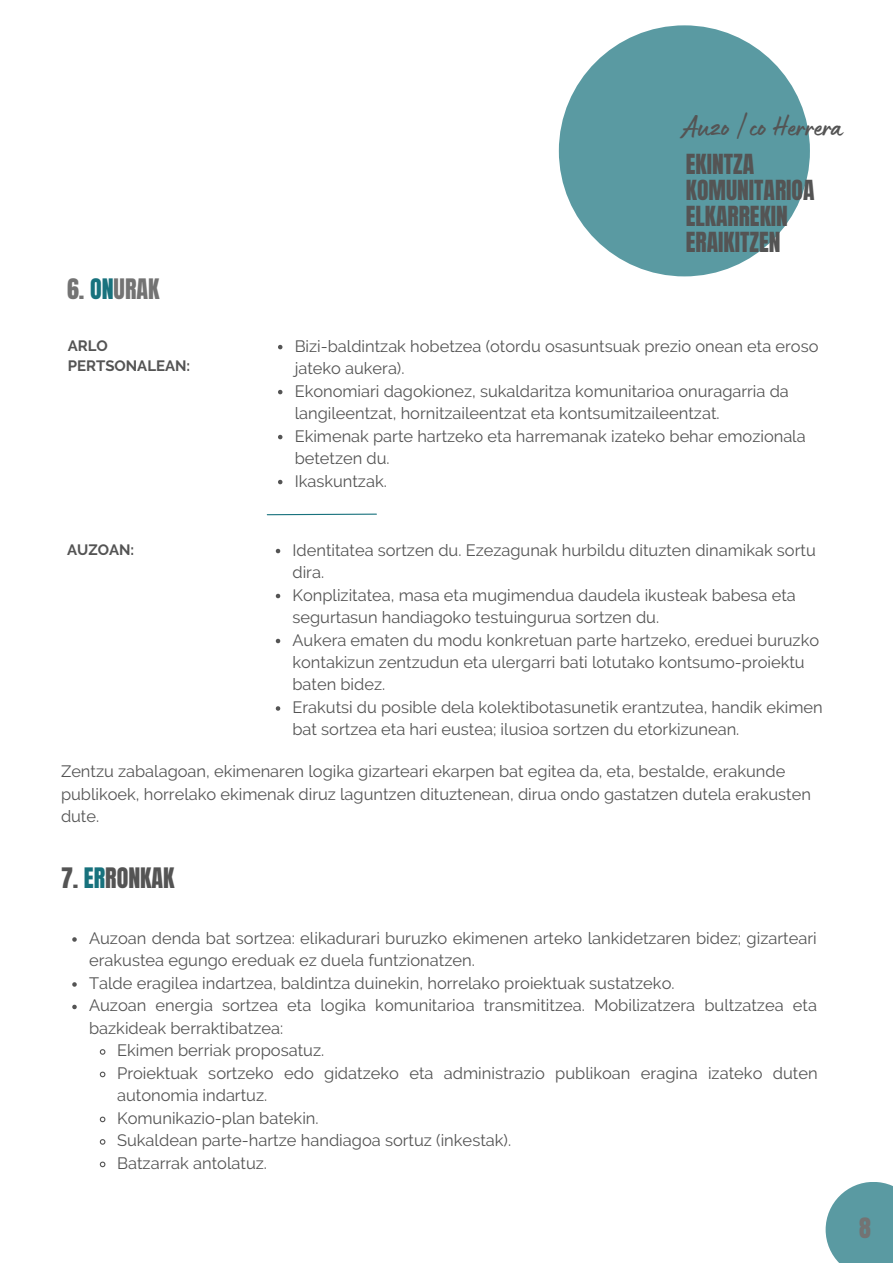
<style>
.page{position:relative;width:893px;height:1264px;background:#fff}
.page>*{position:absolute;margin:0;border:0;box-sizing:border-box;transform-origin:0 0}
.t1{font:30px "Lumios Marker";color:#545454}
.t2{font:24px "Anton";color:#545454}
.t3{font:24px "Anton";color:#737373}
.t4{font:23.55px "Anton";color:#545454}
.t5{font:16.5px/22.5px "Raleway";color:#545454}
.t6{font:700 15px/20.2px "Raleway";color:#545454}
.s1{color:#18727d}
</style>
<div class="page">
<div style="left:559px;top:25px;width:250px;height:251px;background:#5a9aa2;border-radius:50%"></div>
<svg style="left:825px;top:1182px;width:67px;height:80px;background:#6fa6ad"></svg>
<svg style="left:72px;top:937px;width:5px;height:4px"></svg>
<svg style="left:72px;top:982px;width:5px;height:4px"></svg>
<svg style="left:72px;top:1004px;width:5px;height:5px"></svg>
<svg style="left:99px;top:1049px;width:7px;height:6px"></svg>
<svg style="left:99px;top:1071px;width:7px;height:7px"></svg>
<svg style="left:99px;top:1116px;width:7px;height:7px"></svg>
<svg style="left:99px;top:1139px;width:7px;height:6px"></svg>
<svg style="left:99px;top:1161px;width:7px;height:6px"></svg>
<svg style="left:278px;top:345px;width:4px;height:4px"></svg>
<svg style="left:278px;top:390px;width:4px;height:4px"></svg>
<svg style="left:278px;top:435px;width:4px;height:4px"></svg>
<svg style="left:278px;top:480px;width:4px;height:4px"></svg>
<svg style="left:276px;top:549px;width:4px;height:4px"></svg>
<svg style="left:276px;top:593px;width:4px;height:5px"></svg>
<svg style="left:276px;top:638px;width:4px;height:5px"></svg>
<svg style="left:276px;top:706px;width:4px;height:4px"></svg>
<svg style="left:266px;top:513px;width:111px;height:3px"></svg>
<p class="t1" style="left:684px;top:117px;width:159px">Auzo | co Herrera</p>
<p class="t3" style="left:67px;top:272px;width:94px">6. <span class="s1">ON</span>URAK</p>
<p class="t4" style="left:686px;top:147px;width:70px">EKINTZA</p>
<p class="t4" style="left:686px;top:173px;width:130px">KOMUNITARIOA</p>
<p class="t4" style="left:686px;top:199px;width:103px">ELKARREKIN</p>
<p class="t4" style="left:686px;top:225px;width:96px">ERAIKITZEN</p>
<p class="t6" style="left:68px;top:335px;width:124px">ARLO<br>PERTSONALEAN:</p>
<p class="t5" style="left:295px;top:334px;width:525px">Bizi-baldintzak hobetzea (otordu osasuntsuak prezio onean eta eroso jateko aukera).</p>
<p class="t5" style="left:295px;top:379px;width:495px">Ekonomiari dagokionez, sukaldaritza komunitarioa onuragarria da langileentzat, hornitzaileentzat eta kontsumitzaileentzat.</p>
<p class="t5" style="left:295px;top:424px;width:512px">Ekimenak parte hartzeko eta harremanak izateko behar emozionala betetzen du.</p>
<p class="t5" style="left:295px;top:469px;width:94px">Ikaskuntzak.</p>
<p class="t6" style="left:67px;top:539px;width:69px">AUZOAN:</p>
<p class="t5" style="left:292px;top:538px;width:524px">Identitatea sortzen du. Ezezagunak hurbildu dituzten dinamikak sortu dira.</p>
<p class="t5" style="left:292px;top:583px;width:505px">Konplizitatea, masa eta mugimendua daudela ikusteak babesa eta segurtasun handiagoko testuingurua sortzen du.</p>
<p class="t5" style="left:292px;top:628px;width:528px">Aukera ematen du modu konkretuan parte hartzeko, ereduei buruzko kontakizun zentzudun eta ulergarri bati lotutako kontsumo-proiektu baten bidez.</p>
<p class="t5" style="left:292px;top:696px;width:531px">Erakutsi du posible dela kolektibotasunetik erantzutea, handik ekimen bat sortzea eta hari eustea; ilusioa sortzen du etorkizunean.</p>
<p class="t5" style="left:61px;top:760px;width:751px">Zentzu zabalagoan, ekimenaren logika gizarteari ekarpen bat egitea da, eta, bestalde, erakunde publikoek, horrelako ekimenak diruz laguntzen dituztenean, dirua ondo gastatzen dutela erakusten dute.</p>
<p class="t2" style="left:61px;top:860px;width:115px">7. <span class="s1">ER</span>RONKAK</p>
<p class="t5" style="left:89px;top:926px;width:729px">Auzoan denda bat sortzea: elikadurari buruzko ekimenen arteko lankidetzaren bidez; gizarteari erakustea egungo ereduak ez duela funtzionatzen.</p>
<p class="t5" style="left:89px;top:971px;width:587px">Talde eragilea indartzea, baldintza duinekin, horrelako proiektuak sustatzeko.</p>
<p class="t5" style="left:89px;top:994px;width:729px">Auzoan energia sortzea eta logika komunitarioa transmititzea. Mobilizatzera bultzatzea eta bazkideak berraktibatzea:</p>
<p class="t5" style="left:117px;top:1039px;width:209px">Ekimen berriak proposatuz.</p>
<p class="t5" style="left:117px;top:1061px;width:702px">Proiektuak sortzeko edo gidatzeko eta administrazio publikoan eragina izateko duten autonomia indartuz.</p>
<p class="t5" style="left:117px;top:1106px;width:203px">Komunikazio-plan batekin.</p>
<p class="t5" style="left:117px;top:1129px;width:395px">Sukaldean parte-hartze handiagoa sortuz (inkestak).</p>
<p class="t5" style="left:117px;top:1151px;width:151px">Batzarrak antolatuz.</p>
<p class="t3" style="left:859px;top:1210px;width:13px">8</p>
</div>
